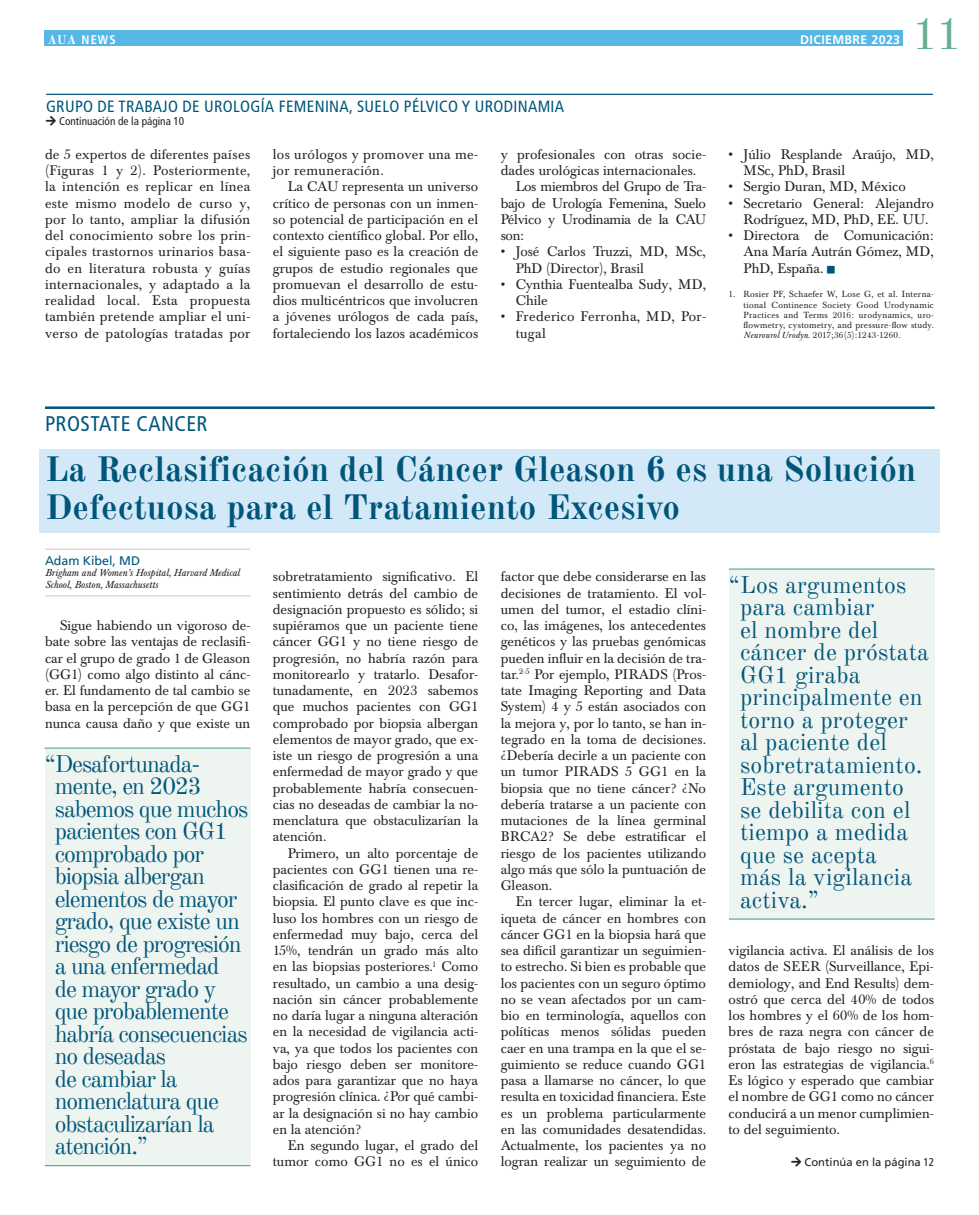
<style>
.page{position:relative;width:979px;height:1215px;background:#fff}
.page>*{position:absolute;margin:0;border:0;box-sizing:border-box;transform-origin:0 0}
.t1{font:45px "Old Standard TT";color:#65b18f}
.t2{font:700 35px/37.5px "Old Standard TT";color:#00567a}
.t3{font:23.75px/22.5px "Old Standard TT";letter-spacing:-.045em;color:#00567a}
.t4{font:23.75px/22.5px "Old Standard TT";letter-spacing:.005em;color:#00567a}
.t5{font:condensed 21.25px "Frutiger LT Pro";letter-spacing:.02em;color:#00567a}
.t6{font:condensed 16.25px "Frutiger LT Pro";letter-spacing:.02em;color:#00567a}
.t7{font:13.75px/16.2px "Baskerville BE";color:#231f20;text-align:justify}
.t8{font:13.75px "Baskerville BE";letter-spacing:-.02em;color:#231f20}
.t9{font:13.75px/16.2px "Baskerville BE";letter-spacing:.025em;color:#231f20}
.t10{font:700 12.5px "Frutiger LT Pro";letter-spacing:.025em;color:#fff}
.t11{font:12.5px "Frutiger LT Pro";letter-spacing:-.005em;color:#00567a}
.t12{font:700 condensed 12.5px "Frutiger LT Pro";color:#fff}
.t13{font:condensed 11.25px "Frutiger LT Pro";color:#231f20}
.t14{font:11.25px "Frutiger LT Pro";color:#231f20}
.t15{font:italic 10px/11.2px "Baskerville BE";color:#231f20}
.t16{font:8.75px/10px "Baskerville BE";letter-spacing:.03em;color:#231f20;text-align:justify}
.s1{font-family:"Old Standard TT";font-stretch:normal}
.s2{font-style:italic}
.s3{font-stretch:condensed}
</style>
<div class="page">
<div style="left:45px;top:31px;width:858px;height:15px;background:#56b7e7"></div>
<hr style="left:46px;top:94px;width:887px;height:1px;background:#00567a">
<div style="left:39px;top:449px;width:900px;height:84px;background:#d4e9f8"></div>
<hr style="left:45px;top:549px;width:205px;height:1px;background:#d1d2d4">
<hr style="left:45px;top:595px;width:205px;height:1px;background:#d1d2d4">
<hr style="left:45px;top:406px;width:889px;height:3px;background:#00567a">
<div style="left:45px;top:748px;width:205px;height:418px;background:#eef4f0"></div>
<hr style="left:45px;top:1165px;width:205px;height:1px;background:#65b18f">
<hr style="left:45px;top:748px;width:205px;height:1px;background:#65b18f">
<div style="left:729px;top:569px;width:205px;height:350px;background:#eef4f0"></div>
<hr style="left:729px;top:918px;width:205px;height:2px;background:#65b18f">
<hr style="left:729px;top:568px;width:205px;height:2px;background:#65b18f">
<p class="t12" style="left:48px;top:32px;width:70px"><span class="s1">AUA</span> NEWS</p>
<p class="t10" style="left:800px;top:32px;width:101px">DICIEMBRE 2023</p>
<h1 class="t1" style="left:912px;top:0;width:51px">11</h1>
<p class="t6" style="left:46px;top:97px;width:520px">GRUPO DE TRABAJO DE UROLOGÍA FEMENINA, SUELO PÉLVICO Y URODINAMIA</p>
<p class="t13" style="left:46px;top:115px;width:140px">□▼ Continuación de la página 10</p>
<p class="t7" style="left:45px;top:146px;width:207px">de 5 expertos de diferentes países (Figuras 1 y 2). Posteriormente, la intención es replicar en línea este mismo modelo de curso y, por lo tanto, ampliar la difusión del conocimiento sobre los prin&shy;cipales trastornos urinarios basa&shy;do en literatura robusta y guías internacionales, y adaptado a la realidad local. Esta propuesta también pretende ampliar el uni&shy;verso de patologías tratadas por</p>
<p class="t9" style="left:273px;top:146px;width:207px">los urólogos y promover una me&shy;jor remuneración.</p>
<p class="t7" style="left:273px;top:179px;width:207px;text-indent:15px">La CAU representa un universo crítico de personas con un inmen&shy;so potencial de participación en el contexto científico global. Por ello, el siguiente paso es la creación de grupos de estudio regionales que promuevan el desarrollo de estu&shy;dios multicéntricos que involucren a jóvenes urólogos de cada país, fortaleciendo los lazos académicos</p>
<p class="t7" style="left:501px;top:146px;width:207px">y profesionales con otras socie-</p>
<p class="t7" style="left:501px;top:163px;width:197px">dades urológicas internacionales.</p>
<p class="t8" style="left:516px;top:179px;width:192px">Los miembros del Grupo de Tra-</p>
<p class="t8" style="left:501px;top:195px;width:207px">bajo de Urología Femenina, Suelo</p>
<p class="t8" style="left:501px;top:211px;width:207px">Pélvico y Urodinamia de la CAU</p>
<p class="t7" style="left:501px;top:228px;width:25px">son:</p>
<p class="t7" style="left:516px;top:244px;width:192px;text-indent:-15px">• José Carlos Truzzi, MD, MSc,<br>PhD (Director), Brasil</p>
<p class="t7" style="left:516px;top:276px;width:192px;text-indent:-15px">• Cynthia Fuentealba Sudy, MD,<br>Chile</p>
<p class="t9" style="left:516px;top:309px;width:192px;text-indent:-15px">• Frederico Ferronha, MD, Por&shy;tugal</p>
<p class="t7" style="left:743px;top:146px;width:192px;text-indent:-15px">• Júlio Resplande Araújo, MD,<br>MSc, PhD, Brasil</p>
<p class="t7" style="left:728px;top:179px;width:179px">• Sergio Duran, MD, México</p>
<p class="t7" style="left:743px;top:195px;width:192px;text-indent:-15px">• Secretario General: Alejandro<br>Rodríguez, MD, PhD, EE. UU.</p>
<p class="t7" style="left:743px;top:228px;width:192px;text-indent:-15px">• Directora de Comunicación:<br>Ana María Autrán Gómez, MD, PhD, España.</p>
<p class="t16" style="left:743px;top:290px;width:192px;text-indent:-15px">1. Rosier PF, Schaefer W, Lose G, et al. Interna&shy;tional Continence Society Good Urodynamic Practices and Terms 2016: urodynamics, uro&shy;flowmetry, cystometry, and pressure-flow study.<br><span class="s2">Neurourol Urodyn</span>. 2017;36(5):1243-1260.</p>
<h3 class="t5" style="left:45px;top:412px;width:164px">PROSTATE CANCER</h3>
<h2 class="t2" style="left:45px;top:448px;width:873px">La Reclasificación del Cáncer Gleason 6 es una Solución<br>Defectuosa para el Tratamiento Excesivo</h2>
<p class="t11" style="left:45px;top:553px;width:97px">Adam Kibel, MD</p>
<p class="t15" style="left:45px;top:568px;width:196px">Brigham and Women’s Hospital, Harvard Medical<br>School, Boston, Massachusetts</p>
<p class="t7" style="left:45px;top:618px;width:207px;text-indent:15px">Sigue habiendo un vigoroso de&shy;bate sobre las ventajas de reclasifi&shy;car el grupo de grado 1 de Gleason (GG1) como algo distinto al cánc&shy;er. El fundamento de tal cambio se basa en la percepción de que GG1 nunca causa daño y que existe un</p>
<p class="t7" style="left:273px;top:569px;width:207px">sobretratamiento significativo. El sentimiento detrás del cambio de designación propuesto es sólido; si supiéramos que un paciente tiene cáncer GG1 y no tiene riesgo de progresión, no habría razón para monitorearlo y tratarlo. Desafor&shy;tunadamente, en 2023 sabemos que muchos pacientes con GG1 comprobado por biopsia albergan elementos de mayor grado, que ex&shy;iste un riesgo de progresión a una enfermedad de mayor grado y que probablemente habría consecuen&shy;cias no deseadas de cambiar la no&shy;menclatura que obstaculizarían la atención.</p>
<p class="t7" style="left:273px;top:845px;width:207px;text-indent:15px">Primero, un alto porcentaje de pacientes con GG1 tienen una re&shy;clasificación de grado al repetir la biopsia. El punto clave es que inc&shy;luso los hombres con un riesgo de enfermedad muy bajo, cerca del 15%, tendrán un grado más alto en las biopsias posteriores.<sup>1</sup> Como resultado, un cambio a una desig&shy;nación sin cáncer probablemente no daría lugar a ninguna alteración en la necesidad de vigilancia acti&shy;va, ya que todos los pacientes con bajo riesgo deben ser monitore&shy;ados para garantizar que no haya progresión clínica. ¿Por qué cambi&shy;ar la designación si no hay cambio en la atención?</p>
<p class="t7" style="left:273px;top:1138px;width:207px;text-align:right">En segundo lugar, el grado del tumor como GG1 no es el único</p>
<p class="t7" style="left:501px;top:569px;width:207px">factor que debe considerarse en las decisiones de tratamiento. El vol&shy;umen del tumor, el estadio clíni&shy;co, las imágenes, los antecedentes genéticos y las pruebas genómicas pueden influir en la decisión de tra&shy;tar.<sup>2-5</sup> Por ejemplo, PIRADS (Pros&shy;tate Imaging Reporting and Data System) 4 y 5 están asociados con la mejora y, por lo tanto, se han in&shy;tegrado en la toma de decisiones. ¿Debería decirle a un paciente con un tumor PIRADS 5 GG1 en la biopsia que no tiene cáncer? ¿No debería tratarse a un paciente con mutaciones de la línea germinal BRCA2? Se debe estratificar el riesgo de los pacientes utilizando algo más que sólo la puntuación de Gleason.</p>
<p class="t7" style="left:501px;top:894px;width:207px;text-indent:15px">En tercer lugar, eliminar la et&shy;iqueta de cáncer en hombres con cáncer GG1 en la biopsia hará que sea difícil garantizar un seguimien&shy;to estrecho. Si bien es probable que los pacientes con un seguro óptimo no se vean afectados por un cam&shy;bio en terminología, aquellos con políticas menos sólidas pueden caer en una trampa en la que el se&shy;guimiento se reduce cuando GG1 pasa a llamarse no cáncer, lo que resulta en toxicidad financiera. Este es un problema particularmente en las comunidades desatendidas.<br>Actualmente, los pacientes ya no logran realizar un seguimiento de</p>
<h3 class="t4" style="left:740px;top:572px;width:190px;text-indent:-11px">“Los argumentos para cambiar<br>el nombre del cáncer de próstata<br>GG1 giraba principalmente en torno a proteger al paciente del sobretratamiento.<br>Este argumento se debilita con el tiempo a medida que se acepta<br>más la vigilancia activa.”</h3>
<p class="t3" style="left:55px;top:751px;width:195px;text-indent:-10px">“Desafortunada&shy;mente, en 2023 sabemos que muchos pacientes con GG1 comprobado por biopsia albergan elementos de mayor grado, que existe un riesgo de progresión a una enfermedad<br>de mayor grado y que probablemente habría consecuencias no deseadas<br>de cambiar la nomenclatura que obstaculizarían la atención.”</p>
<p class="t7" style="left:728px;top:943px;width:207px">vigilancia activa. El análisis de los datos de SEER (Surveillance, Epi&shy;demiology, and End Results) dem&shy;ostró que cerca del 40% de todos los hombres y el 60% de los hom&shy;bres de raza negra con cáncer de próstata de bajo riesgo no sigui&shy;eron las estrategias de vigilancia.<sup>6<br></sup>Es lógico y esperado que cambiar el nombre de GG1 como no cáncer conducirá a un menor cumplimien&shy;to del seguimiento.</p>
<p class="t14" style="left:791px;top:1156px;width:144px">□▼ Continúa en la página <span class="s3">12</span></p>
</div>
